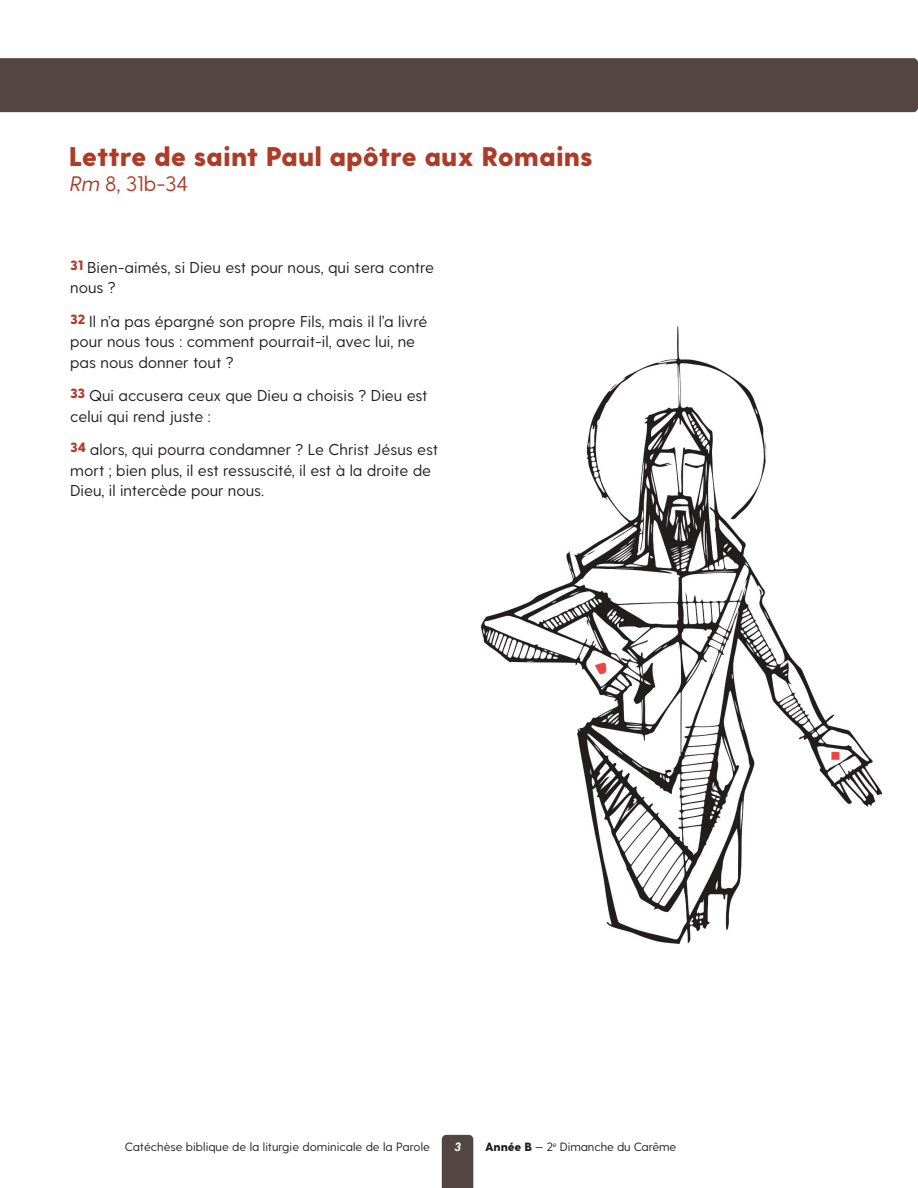
<style>
.page{position:relative;width:918px;height:1188px;background:#fff}
.page>*{position:absolute;margin:0;border:0;box-sizing:border-box;transform-origin:0 0}
.t1{font:800 27px "Greycliff CF";color:#ac3b28}
.t2{font:21px "Greycliff CF";color:#ac3b28}
.t3{font:15.75px "Greycliff CF";color:#231f20}
.t4{font:800 13.5px "Greycliff CF";color:#ac3b28}
.t5{font:12px "Greycliff CF";color:#231f20}
.t6{font:800 12px "Greycliff CF";letter-spacing:-.01em;color:#231f20}
.t7{font:italic 700 12px "Arial";color:#fff}
.t8{font:7.05px "Greycliff CF";color:#231f20}
.s1{font-style:italic}
.s2{font-weight:400}
</style>
<div class="page">
<div style="left:442px;top:1135px;width:31px;height:53px;background:#534642"></div>
<div style="left:1px;top:58px;width:917px;height:54px;background:#534642"></div>
<svg style="left:0;top:58px;width:1px;height:54px"></svg>
<img style="left:482px;top:326px;width:400px;height:617px">
<p class="t1" style="left:69px;top:144px;width:526px">Lettre de saint Paul apôtre aux Romains</p>
<p class="t2" style="left:69px;top:174px;width:121px"><span class="s1">Rm</span>8, 31b-34</p>
<p class="t4" style="left:70px;top:259px;width:15px">31</p>
<p class="t3" style="left:87px;top:261px;width:348px">Bien-aimés, si Dieu est pour nous, qui sera contre</p>
<p class="t3" style="left:70px;top:281px;width:47px">nous ?</p>
<p class="t4" style="left:70px;top:313px;width:17px">32</p>
<p class="t3" style="left:89px;top:315px;width:340px">Il n’a pas épargné son propre Fils, mais il l’a livré</p>
<p class="t3" style="left:70px;top:335px;width:347px">pour nous tous : comment pourrait-il, avec lui, ne</p>
<p class="t3" style="left:70px;top:355px;width:165px">pas nous donner tout ?</p>
<p class="t4" style="left:70px;top:388px;width:17px">33</p>
<p class="t3" style="left:89px;top:389px;width:340px">Qui accusera ceux que Dieu a choisis ? Dieu est</p>
<p class="t3" style="left:70px;top:409px;width:142px">celui qui rend juste :</p>
<p class="t4" style="left:70px;top:442px;width:17px">34</p>
<p class="t3" style="left:90px;top:443px;width:350px">alors, qui pourra condamner ? Le Christ Jésus est</p>
<p class="t3" style="left:70px;top:463px;width:363px">mort ; bien plus, il est ressuscité, il est à la droite de</p>
<p class="t3" style="left:70px;top:483px;width:195px">Dieu, il intercède pour nous.</p>
<p class="t5" style="left:125px;top:1142px;width:307px">Catéchèse biblique de la liturgie dominicale de la Parole</p>
<p class="t7" style="left:454px;top:1142px;width:8px">3</p>
<p class="t6" style="left:485px;top:1142px;width:69px">Année B <span class="s2">— 2</span></p>
<p class="t8" style="left:553px;top:1142px;width:5px">e</p>
<p class="t5" style="left:560px;top:1142px;width:118px">Dimanche du Carême</p>
</div>
